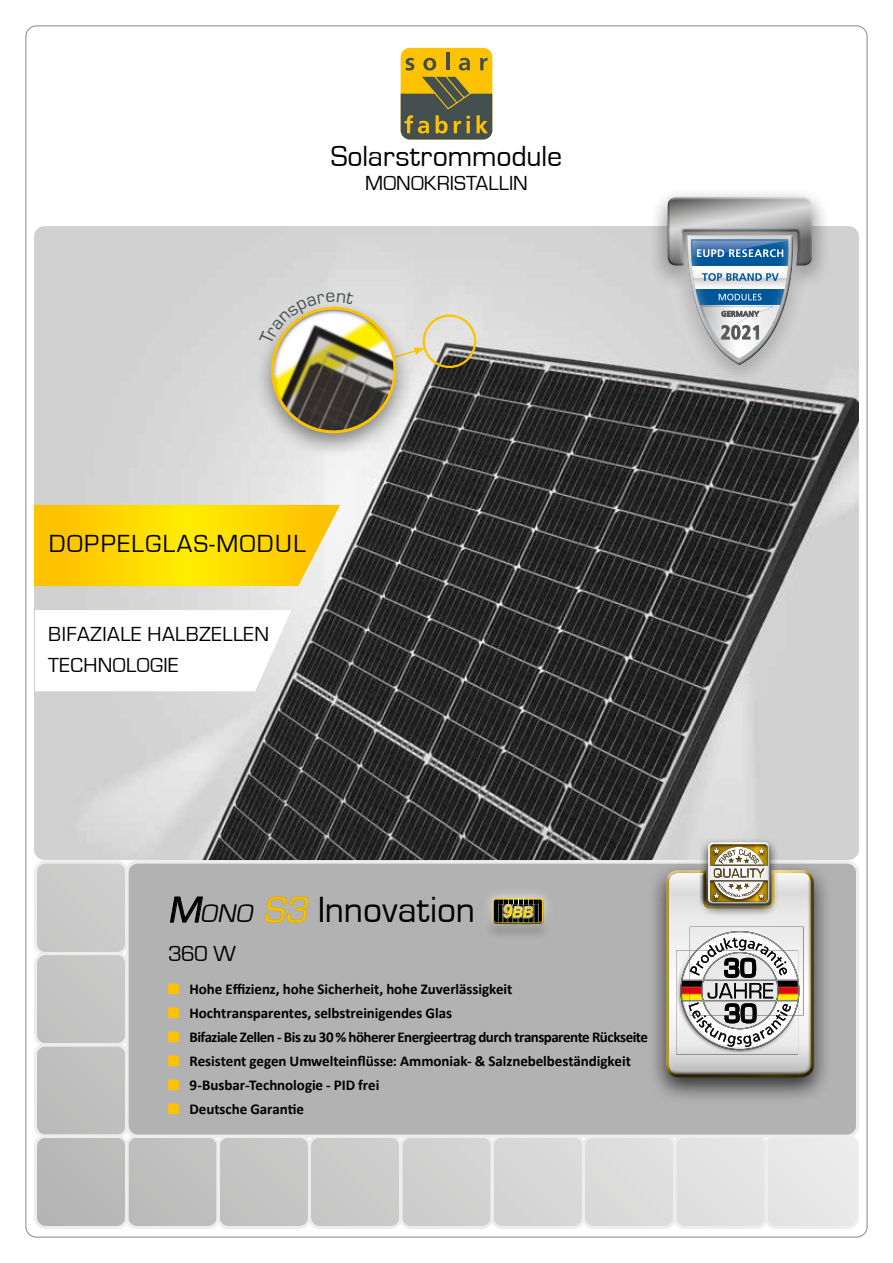
<style>
.page{position:relative;width:893px;height:1263px;background:#fff}
.page>*{position:absolute;margin:0;border:0;box-sizing:border-box;transform-origin:0 0}
.t1{font:37.5px "Eurostile";color:#000}
.t2{font:30px "Eurostile";letter-spacing:-.005em;color:#000}
.t3{font:25.5px "Eurostile";letter-spacing:.06em;color:#000}
.t4{font:22.5px "Eurostile";color:#000}
.t5{font:21px/31.5px "Eurostile";letter-spacing:.02em;color:#000}
.t6{font:700 15px/24px "Calibri";letter-spacing:-.005em;color:#000}
.s1{font-style:italic}
.s2{font-style:italic;font-size:26.25px}
.s3{font-style:italic;color:#fdc300}
</style>
<div class="page">
<svg style="left:34px;top:860px;width:825px;height:369px"></svg>
<div style="left:127px;top:862px;width:730px;height:274px;background:#b3b2b2;border-radius:11px"></div>
<div style="left:126px;top:861px;width:733px;height:276px;border:3px solid #ededed;border-radius:11px"></div>
<div style="left:401px;top:48px;width:91px;height:91px;background:#fdc300;border-radius:9px"></div>
<hr style="left:446px;top:52px;width:3px;height:18px;background:#444f50">
<svg style="left:401px;top:58px;width:91px;height:81px"></svg>
<img style="left:34px;top:226px;width:825px;height:634px">
<div style="left:168px;top:983px;width:11px;height:11px;background:#fdc300;border-radius:2px"></div>
<div style="left:168px;top:1007px;width:11px;height:11px;background:#fdc300;border-radius:2px"></div>
<div style="left:168px;top:1031px;width:11px;height:11px;background:#fdc300;border-radius:2px"></div>
<div style="left:168px;top:1055px;width:11px;height:11px;background:#fdc300;border-radius:2px"></div>
<div style="left:168px;top:1079px;width:11px;height:11px;background:#fdc300;border-radius:2px"></div>
<div style="left:168px;top:1103px;width:11px;height:11px;background:#fdc300;border-radius:2px"></div>
<div style="left:423px;top:314px;width:53px;height:54px;border:2px solid #fdc300;border-radius:50%"></div>
<div style="left:647px;top:860px;width:185px;height:244px;background:#000;opacity:.75"></div>
<div style="left:699px;top:837px;width:80px;height:80px;background:#d2d2d2"></div>
<svg style="left:666px;top:842px;width:149px;height:236px"></svg>
<div style="left:707px;top:841px;width:63px;height:63px;background:#000;opacity:.75"></div>
<svg style="left:34px;top:505px;width:306px;height:81px"></svg>
<svg style="left:35px;top:610px;width:256px;height:81px"></svg>
<div style="left:481px;top:886px;width:74px;height:49px;background:#fff;opacity:.75"></div>
<div style="left:491px;top:897px;width:54px;height:25px;background:#fff;opacity:.75"></div>
<div style="left:491px;top:899px;width:54px;height:29px;background:#000;opacity:.75"></div>
<div style="left:254px;top:298px;width:159px;height:161px;background:#000;opacity:.5"></div>
<div style="left:649px;top:187px;width:182px;height:105px;background:#000;opacity:.5"></div>
<div style="left:656px;top:204px;width:168px;height:189px;background:#fff;opacity:.75"></div>
<svg style="left:668px;top:197px;width:144px;height:168px"></svg>
<div style="left:686px;top:235px;width:108px;height:139px;background:#fff;opacity:.75"></div>
<div style="left:686px;top:235px;width:108px;height:88px;background:#fff;opacity:.75"></div>
<div style="left:696px;top:235px;width:98px;height:134px;background:#000;opacity:.75"></div>
<svg style="left:256px;top:286px;width:169px;height:168px"></svg>
<h2 class="t2" style="left:331px;top:140px;width:233px">Solarstrommodule</h2>
<h3 class="t5" style="left:365px;top:168px;width:164px">MONOKRISTALLIN</h3>
<h3 class="t3" style="left:49px;top:529px;width:258px">DOPPELGLAS-MODUL</h3>
<h3 class="t5" style="left:48px;top:618px;width:222px">BIFAZIALE HALBZELLEN<br>TECHNOLOGIE</h3>
<h1 class="t1" style="left:168px;top:890px;width:309px"><span class="s1">M</span><span class="s2">ONO</span> <span class="s3">S3</span> Innovation</h1>
<h3 class="t4" style="left:168px;top:942px;width:69px">360 W</h3>
<p class="t6" style="left:189px;top:977px;width:460px">Hohe Effizienz, hohe Sicherheit, hohe Zuverlässigkeit<br>Hochtransparentes, selbstreinigendes Glas<br>Bifaziale Zellen - Bis zu 30 % höherer Energieertrag durch transparente Rückseite Resistent gegen Umwelteinflüsse: Ammoniak- &amp; Salznebelbeständigkeit 9-Busbar-Technologie - PID frei<br>Deutsche Garantie</p>
</div>
